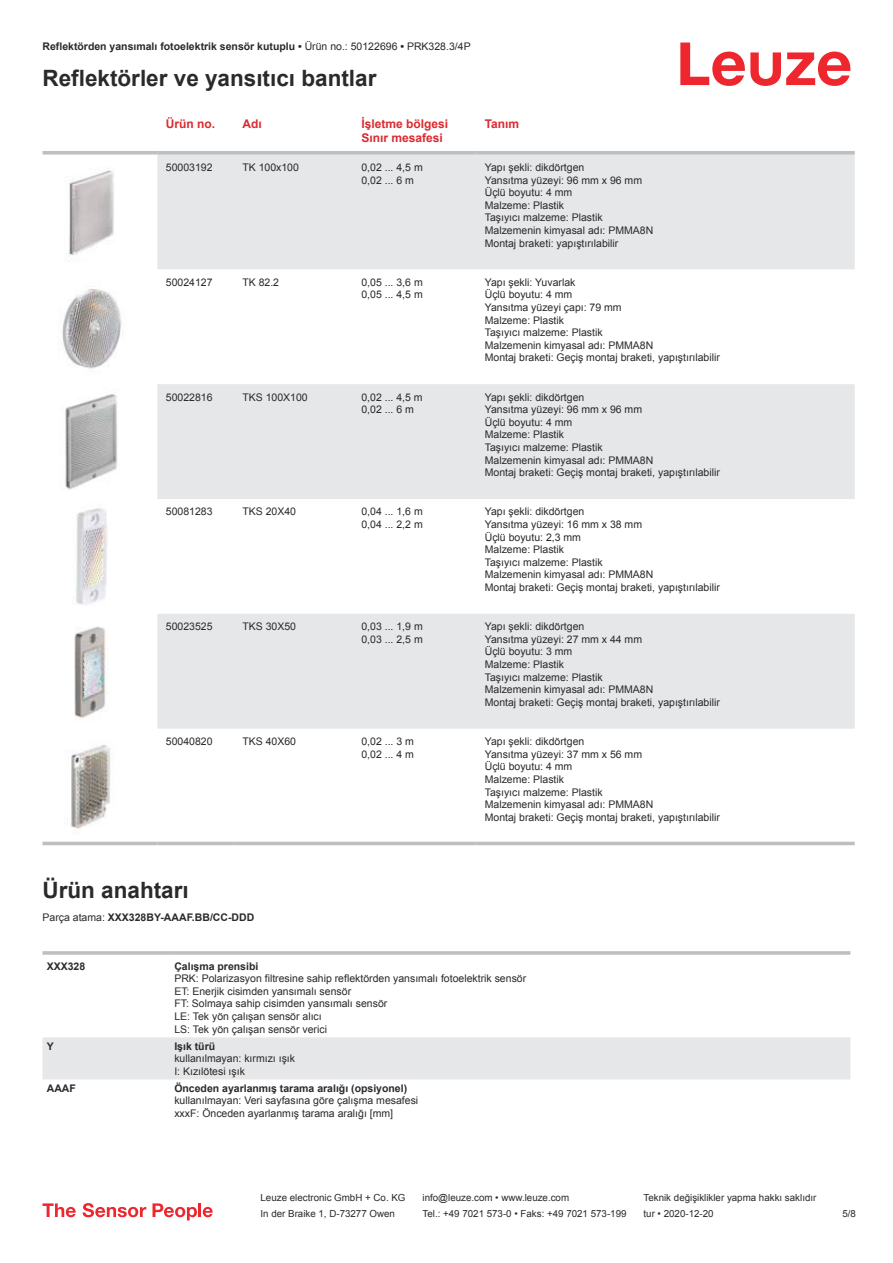
<style>
.page{position:relative;width:893px;height:1263px;background:#fff}
.page>*{position:absolute;margin:0;border:0;box-sizing:border-box;transform-origin:0 0}
.t1{font:700 22.5px "Arial";color:#2b292a}
.t2{font:700 12px/14.4px "Arial";color:#db2a30}
.t3{font:10.5px/12.6px "Arial";color:#2b292a}
.t4{font:700 10.5px "Arial";color:#2b292a}
.t5{font:9.75px "Arial";color:#2b292a}
.s1{font-weight:400}
</style>
<div class="page">
<svg style="left:680px;top:43px;width:170px;height:43px"></svg>
<svg style="left:157px;top:155px;width:698px;height:574px;fill:#e6e7e9"></svg>
<svg style="left:43px;top:151px;width:114px;height:4px"></svg>
<svg style="left:157px;top:151px;width:77px;height:4px"></svg>
<svg style="left:234px;top:151px;width:119px;height:4px"></svg>
<svg style="left:353px;top:151px;width:123px;height:4px"></svg>
<svg style="left:476px;top:151px;width:379px;height:4px;background:#c1c3c5"></svg>
<hr style="left:43px;top:842px;width:114px;height:3px;background:#bdbfc1">
<hr style="left:157px;top:842px;width:77px;height:3px;background:#bdbfc1">
<hr style="left:234px;top:842px;width:119px;height:3px;background:#bdbfc1">
<hr style="left:353px;top:842px;width:123px;height:3px;background:#bdbfc1">
<hr style="left:476px;top:842px;width:379px;height:3px;background:#bdbfc1">
<img style="left:69px;top:170px;width:45px;height:86px">
<img style="left:62px;top:289px;width:60px;height:80px">
<img style="left:65px;top:394px;width:53px;height:96px">
<img style="left:73px;top:508px;width:34px;height:97px">
<img style="left:74px;top:626px;width:34px;height:94px">
<img style="left:70px;top:745px;width:40px;height:84px">
<svg style="left:43px;top:1079px;width:807px;height:1px"></svg>
<div style="left:43px;top:1037px;width:807px;height:42px;background:#e6e7e9"></div>
<hr style="left:43px;top:951px;width:127px;height:4px;background:#bdbfc1">
<hr style="left:170px;top:951px;width:680px;height:4px;background:#c4c6c8">
<svg style="left:43px;top:1203px;width:33px;height:14px"></svg>
<svg style="left:83px;top:1203px;width:63px;height:14px"></svg>
<svg style="left:153px;top:1203px;width:44px;height:17px"></svg>
<hr style="left:198px;top:1203px;width:3px;height:14px;background:#ed272d">
<svg style="left:203px;top:1207px;width:10px;height:10px"></svg>
<p class="t4" style="left:43px;top:39px;width:430px">Reflektörden yansımalı fotoelektrik sensör kutuplu • <span class="s1">Ürün no.: 50122696</span> • <span class="s1">PRK328.3/4P</span></p>
<h1 class="t1" style="left:43px;top:63px;width:335px">Reflektörler ve yansıtıcı bantlar</h1>
<p class="t2" style="left:166px;top:116px;width:51px">Ürün no.</p>
<p class="t2" style="left:242px;top:116px;width:21px">Adı</p>
<p class="t2" style="left:361px;top:116px;width:88px">İşletme bölgesi<br>Sınır mesafesi</p>
<p class="t2" style="left:485px;top:116px;width:36px">Tanım</p>
<p class="t3" style="left:166px;top:162px;width:48px">50003192</p>
<p class="t3" style="left:242px;top:161px;width:58px">TK 100x100</p>
<p class="t3" style="left:361px;top:161px;width:63px">0,02 ... 4,5 m<br>0,02 ... 6 m</p>
<p class="t3" style="left:485px;top:161px;width:170px">Yapı şekli: dikdörtgen<br>Yansıtma yüzeyi: 96 mm x 96 mm<br>Üçlü boyutu: 4 mm<br>Malzeme: Plastik<br>Taşıyıcı malzeme: Plastik<br>Malzemenin kimyasal adı: PMMA8N<br>Montaj braketi: yapıştırılabilir</p>
<p class="t3" style="left:166px;top:277px;width:48px">50024127</p>
<p class="t3" style="left:242px;top:277px;width:38px">TK 82.2</p>
<p class="t3" style="left:361px;top:276px;width:63px">0,05 ... 3,6 m<br>0,05 ... 4,5 m</p>
<p class="t3" style="left:485px;top:276px;width:237px">Yapı şekli: Yuvarlak<br>Üçlü boyutu: 4 mm<br>Yansıtma yüzeyi çapı: 79 mm<br>Malzeme: Plastik<br>Taşıyıcı malzeme: Plastik<br>Malzemenin kimyasal adı: PMMA8N<br>Montaj braketi: Geçiş montaj braketi, yapıştırılabilir</p>
<p class="t3" style="left:166px;top:392px;width:48px">50022816</p>
<p class="t3" style="left:242px;top:391px;width:67px">TKS 100X100</p>
<p class="t3" style="left:361px;top:391px;width:63px">0,02 ... 4,5 m<br>0,02 ... 6 m</p>
<p class="t3" style="left:485px;top:391px;width:237px">Yapı şekli: dikdörtgen<br>Yansıtma yüzeyi: 96 mm x 96 mm<br>Üçlü boyutu: 4 mm<br>Malzeme: Plastik<br>Taşıyıcı malzeme: Plastik<br>Malzemenin kimyasal adı: PMMA8N<br>Montaj braketi: Geçiş montaj braketi, yapıştırılabilir</p>
<p class="t3" style="left:166px;top:506px;width:48px">50081283</p>
<p class="t3" style="left:242px;top:505px;width:55px">TKS 20X40</p>
<p class="t3" style="left:361px;top:505px;width:63px">0,04 ... 1,6 m<br>0,04 ... 2,2 m</p>
<p class="t3" style="left:485px;top:505px;width:237px">Yapı şekli: dikdörtgen<br>Yansıtma yüzeyi: 16 mm x 38 mm<br>Üçlü boyutu: 2,3 mm<br>Malzeme: Plastik<br>Taşıyıcı malzeme: Plastik<br>Malzemenin kimyasal adı: PMMA8N<br>Montaj braketi: Geçiş montaj braketi, yapıştırılabilir</p>
<p class="t3" style="left:166px;top:621px;width:48px">50023525</p>
<p class="t3" style="left:242px;top:620px;width:55px">TKS 30X50</p>
<p class="t3" style="left:361px;top:620px;width:63px">0,03 ... 1,9 m<br>0,03 ... 2,5 m</p>
<p class="t3" style="left:485px;top:620px;width:237px">Yapı şekli: dikdörtgen<br>Yansıtma yüzeyi: 27 mm x 44 mm<br>Üçlü boyutu: 3 mm<br>Malzeme: Plastik<br>Taşıyıcı malzeme: Plastik<br>Malzemenin kimyasal adı: PMMA8N<br>Montaj braketi: Geçiş montaj braketi, yapıştırılabilir</p>
<p class="t3" style="left:166px;top:736px;width:48px">50040820</p>
<p class="t3" style="left:242px;top:735px;width:55px">TKS 40X60</p>
<p class="t3" style="left:361px;top:735px;width:54px">0,02 ... 3 m<br>0,02 ... 4 m</p>
<p class="t3" style="left:485px;top:735px;width:237px">Yapı şekli: dikdörtgen<br>Yansıtma yüzeyi: 37 mm x 56 mm<br>Üçlü boyutu: 4 mm<br>Malzeme: Plastik<br>Taşıyıcı malzeme: Plastik<br>Malzemenin kimyasal adı: PMMA8N<br>Montaj braketi: Geçiş montaj braketi, yapıştırılabilir</p>
<h1 class="t1" style="left:43px;top:874px;width:148px">Ürün anahtarı</h1>
<p class="t4" style="left:43px;top:910px;width:213px"><span class="s1">Parça atama:</span> XXX328BY-AAAF.BB/CC-DDD</p>
<p class="t4" style="left:47px;top:958px;width:40px">XXX328</p>
<p class="t4" style="left:174px;top:958px;width:86px">Çalışma prensibi</p>
<p class="t3" style="left:174px;top:972px;width:353px">PRK: Polarizasyon filtresine sahip reflektörden yansımalı fotoelektrik sensör ET: Enerjik cisimden yansımalı sensör<br>FT: Solmaya sahip cisimden yansımalı sensör<br>LE: Tek yön çalışan sensör alıcı<br>LS: Tek yön çalışan sensör verici</p>
<p class="t4" style="left:47px;top:1042px;width:9px">Y</p>
<p class="t4" style="left:174px;top:1038px;width:42px">Işık türü</p>
<p class="t3" style="left:174px;top:1052px;width:122px">kullanılmayan: kırmızı ışık<br>I: Kızılötesi ışık</p>
<p class="t4" style="left:47px;top:1084px;width:31px">AAAF</p>
<p class="t4" style="left:174px;top:1080px;width:234px">Önceden ayarlanmış tarama aralığı (opsiyonel)</p>
<p class="t3" style="left:174px;top:1094px;width:245px">kullanılmayan: Veri sayfasına göre çalışma mesafesi xxxF: Önceden ayarlanmış tarama aralığı [mm]</p>
<p class="t5" style="left:261px;top:1191px;width:146px">Leuze electronic GmbH + Co. KG</p>
<p class="t5" style="left:423px;top:1191px;width:148px">info@leuze.com • www.leuze.com</p>
<p class="t5" style="left:644px;top:1191px;width:174px">Teknik değişiklikler yapma hakkı saklıdır</p>
<p class="t5" style="left:261px;top:1207px;width:136px">In der Braike 1, D-73277 Owen</p>
<p class="t5" style="left:423px;top:1207px;width:205px">Tel.: +49 7021 573-0 • Faks: +49 7021 573-199</p>
<p class="t5" style="left:644px;top:1207px;width:72px">tur • 2020-12-20</p>
<p class="t5" style="left:842px;top:1210px;width:15px">5 /8</p>
</div>
